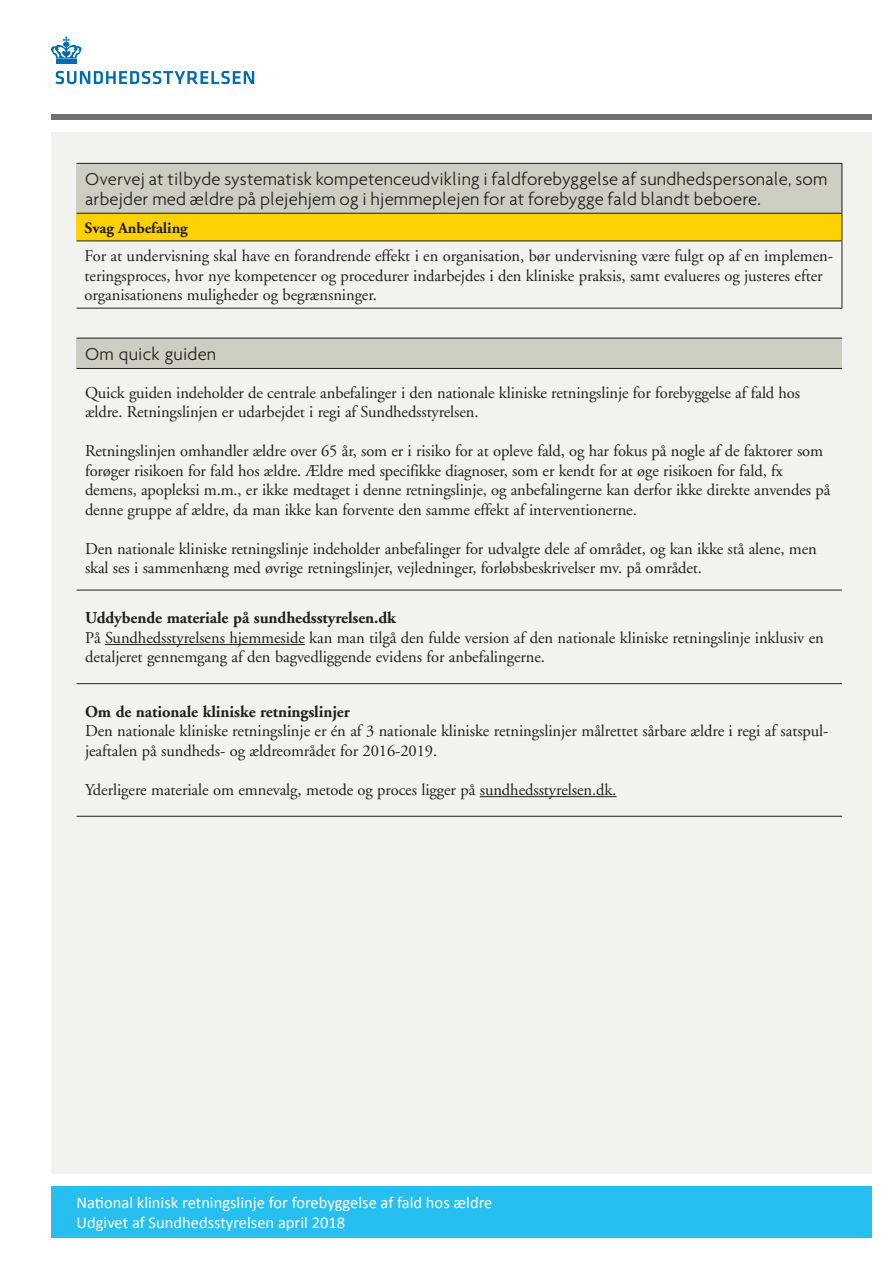
<style>
.page{position:relative;width:893px;height:1263px;background:#fff}
.page>*{position:absolute;margin:0;border:0;box-sizing:border-box;transform-origin:0 0}
.t1{font:300 18.75px/19.5px "Agenda";letter-spacing:.01em;color:#231f20}
.t2{font:16.5px/19.5px "Adobe Garamond";letter-spacing:-.01em;color:#231f20}
.t3{font:16.5px/19.8px "Calibri";color:#fff}
.t4{font:700 16.5px "Adobe Garamond";letter-spacing:-.005em;color:#231f20}
.t5{font:700 15.75px "Adobe Garamond";letter-spacing:-.005em;color:#231f20}
</style>
<div class="page">
<div style="left:51px;top:132px;width:821px;height:1042px;background:#f2f2ee"></div>
<div style="left:51px;top:114px;width:821px;height:5px;background:#717074"></div>
<hr style="left:56px;top:59px;width:21px;height:4px;background:#006cb0">
<svg style="left:51px;top:36px;width:31px;height:23px"></svg>
<svg style="left:56px;top:71px;width:198px;height:13px"></svg>
<div style="left:51px;top:1186px;width:821px;height:51px;background:#26bff0"></div>
<div style="left:77px;top:163px;width:765px;height:50px;background:#cecdc2"></div>
<div style="left:77px;top:213px;width:765px;height:28px;background:#fed006"></div>
<hr style="left:842px;top:164px;width:1px;height:49px;background:#231f20">
<svg style="left:842px;top:214px;width:1px;height:27px"></svg>
<hr style="left:842px;top:241px;width:1px;height:67px;background:#231f20">
<hr style="left:77px;top:213px;width:765px;height:1px;background:#231f20">
<hr style="left:77px;top:241px;width:765px;height:1px;background:#231f20">
<hr style="left:77px;top:163px;width:765px;height:1px;background:#231f20">
<hr style="left:77px;top:308px;width:765px;height:1px;background:#231f20">
<div style="left:77px;top:338px;width:765px;height:30px;background:#cecdc2"></div>
<hr style="left:77px;top:590px;width:765px;height:1px;background:#231f20">
<hr style="left:77px;top:683px;width:765px;height:1px;background:#231f20">
<hr style="left:77px;top:816px;width:765px;height:1px;background:#231f20">
<hr style="left:77px;top:338px;width:765px;height:1px;background:#231f20">
<hr style="left:77px;top:368px;width:765px;height:1px;background:#231f20">
<hr style="left:105px;top:644px;width:200px;height:1px;background:#231f20">
<hr style="left:480px;top:796px;width:136px;height:1px;background:#231f20">
<p class="t1" style="left:85px;top:169px;width:744px">Overvej at tilbyde systematisk kompetenceudvikling i faldforebyggelse af sundhedspersonale, som arbejder med ældre på plejehjem og i hjemmeplejen for at forebygge fald blandt beboere.</p>
<p class="t5" style="left:85px;top:219px;width:105px">Svag Anbefaling</p>
<p class="t2" style="left:85px;top:246px;width:750px">For at undervisning skal have en forandrende effekt i en organisation, bør undervisning være fulgt op af en implemen&shy;teringsproces, hvor nye kompetencer og procedurer indarbejdes i den kliniske praksis, samt evalueres og justeres efter organisationens muligheder og begrænsninger.</p>
<p class="t1" style="left:85px;top:344px;width:133px">Om quick guiden</p>
<p class="t2" style="left:85px;top:383px;width:717px">Quick guiden indeholder de centrale anbefalinger i den nationale kliniske retningslinje for forebyggelse af fald hos ældre. Retningslinjen er udarbejdet i regi af Sundhedsstyrelsen.</p>
<p class="t2" style="left:85px;top:441px;width:747px">Retningslinjen omhandler ældre over 65 år, som er i risiko for at opleve fald, og har fokus på nogle af de faktorer som forøger risikoen for fald hos ældre. Ældre med specifikke diagnoser, som er kendt for at øge risikoen for fald, fx demens, apopleksi m.m., er ikke medtaget i denne retningslinje, og anbefalingerne kan derfor ikke direkte anvendes på denne gruppe af ældre, da man ikke kan forvente den samme effekt af interventionerne.</p>
<p class="t2" style="left:85px;top:539px;width:733px">Den nationale kliniske retningslinje indeholder anbefalinger for udvalgte dele af området, og kan ikke stå alene, men skal ses i sammenhæng med øvrige retningslinjer, vejledninger, forløbsbeskrivelser mv. på området.</p>
<p class="t4" style="left:85px;top:609px;width:312px">Uddybende materiale på sundhedsstyrelsen.dk</p>
<p class="t2" style="left:85px;top:628px;width:740px">På Sundhedsstyrelsens hjemmeside kan man tilgå den fulde version af den nationale kliniske retningslinje inklusiv en detaljeret gennemgang af den bagvedliggende evidens for anbefalingerne.</p>
<p class="t4" style="left:85px;top:703px;width:266px">Om de nationale kliniske retningslinjer</p>
<p class="t2" style="left:85px;top:722px;width:745px">Den nationale kliniske retningslinje er én af 3 nationale kliniske retningslinjer målrettet sårbare ældre i regi af satspul&shy;jeaftalen på sundheds- og ældreområdet for 2016-2019.</p>
<p class="t2" style="left:85px;top:780px;width:533px">Yderligere materiale om emnevalg, metode og proces ligger på sundhedsstyrelsen.dk.</p>
<p class="t3" style="left:77px;top:1193px;width:417px">National klinisk retningslinje for forebyggelse af fald hos ældre<br>Udgivet af Sundhedsstyrelsen april 2018</p>
</div>
